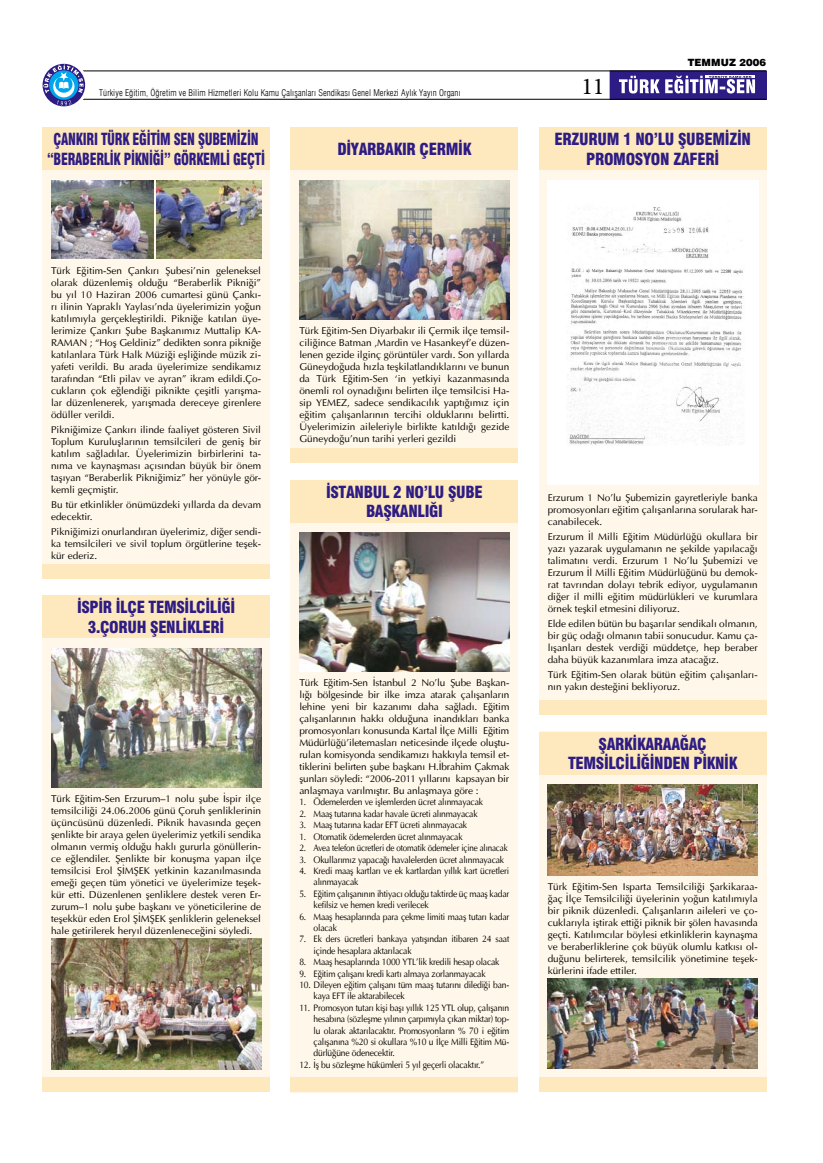
<style>
.page{position:relative;width:823px;height:1163px;background:#fff}
.page>*{position:absolute;margin:0;border:0;box-sizing:border-box;transform-origin:0 0}
.t1{font:24px "Minion Pro";color:#000}
.t2{font:900 condensed 16px/19.2px "Swiss 721 BT";letter-spacing:-.02em;color:#2e1c85;text-align:center}
.t3{font:900 condensed 16px/19.2px "Swiss 721 BT";letter-spacing:-.02em;color:#2e1c85;text-align:center;scale:.83 1}
.t4{font:10px/12px "Brittanic";color:#000;text-align:justify}
.t5{font:900 10px "Swiss 721 BT";letter-spacing:.01em;color:#000}
.t6{font:9.5px/11.4px "Brittanic";letter-spacing:-.02em;color:#000;scale:.9 1}
.t7{font:300 condensed 9px "Swiss 721 BT";letter-spacing:.01em;color:#000}
</style>
<div class="page">
<div style="left:609px;top:71px;width:156px;height:28px;background:#2e1c85"></div>
<div style="left:609px;top:70px;width:157px;height:30px;border:1px solid #2e1c85"></div>
<hr style="left:57px;top:70px;width:708px;height:1px;background:#000">
<hr style="left:57px;top:99px;width:708px;height:1px;background:#000">
<svg style="left:40px;top:61px;width:48px;height:48px"></svg>
<svg style="left:43px;top:64px;width:42px;height:42px"></svg>
<svg style="left:43px;top:64px;width:40px;height:41px"></svg>
<svg style="left:619px;top:76px;width:135px;height:17px"></svg>
<div style="left:43px;top:128px;width:226px;height:450px;background:#fff8ea"></div>
<div style="left:43px;top:128px;width:226px;height:42px;background:#fde9bd"></div>
<div style="left:43px;top:564px;width:226px;height:14px;background:#fde9bd"></div>
<img style="left:51px;top:180px;width:102px;height:79px">
<img style="left:156px;top:180px;width:105px;height:79px">
<div style="left:291px;top:128px;width:226px;height:334px;background:#fff8ea"></div>
<div style="left:291px;top:128px;width:226px;height:42px;background:#fde9bd"></div>
<div style="left:291px;top:448px;width:226px;height:14px;background:#fde9bd"></div>
<img style="left:299px;top:180px;width:210px;height:139px">
<div style="left:539px;top:128px;width:226px;height:586px;background:#fff8ea"></div>
<div style="left:539px;top:128px;width:226px;height:42px;background:#fde9bd"></div>
<div style="left:539px;top:700px;width:226px;height:14px;background:#fde9bd"></div>
<img style="left:547px;top:180px;width:210px;height:304px">
<div style="left:539px;top:731px;width:226px;height:360px;background:#fff8ea"></div>
<div style="left:539px;top:731px;width:226px;height:43px;background:#fde9bd"></div>
<div style="left:539px;top:1077px;width:226px;height:14px;background:#fde9bd"></div>
<img style="left:547px;top:784px;width:210px;height:91px">
<img style="left:547px;top:978px;width:210px;height:90px">
<div style="left:43px;top:595px;width:226px;height:496px;background:#fff8ea"></div>
<div style="left:43px;top:595px;width:226px;height:43px;background:#fde9bd"></div>
<div style="left:43px;top:1077px;width:226px;height:14px;background:#fde9bd"></div>
<img style="left:51px;top:648px;width:210px;height:139px">
<img style="left:51px;top:938px;width:210px;height:131px">
<div style="left:291px;top:480px;width:226px;height:611px;background:#fff8ea"></div>
<div style="left:291px;top:480px;width:226px;height:42px;background:#fde9bd"></div>
<div style="left:291px;top:1077px;width:226px;height:14px;background:#fde9bd"></div>
<img style="left:299px;top:533px;width:210px;height:138px">
<p class="t7" style="left:99px;top:88px;width:362px">Türkiye Eğitim, Öğretim ve Bilim Hizmetleri Kolu Kamu Çalışanları Sendikası Genel Merkezi Aylık Yayın Organı</p>
<h1 class="t1" style="left:581px;top:72px;width:25px">11</h1>
<p class="t5" style="left:687px;top:56px;width:80px">TEMMUZ 2006</p>
<h2 class="t3" style="left:47px;top:130px;width:264px">ÇANKIRI TÜRK EĞİTİM SEN ŞUBEMİZİN “BERABERLİK PİKNİĞİ” GÖRKEMLİ GEÇTİ</h2>
<h2 class="t2" style="left:337px;top:139px;width:135px">DİYARBAKIR ÇERMİK</h2>
<h2 class="t2" style="left:554px;top:130px;width:198px">ERZURUM 1 NO’LU ŞUBEMİZİN<br>PROMOSYON ZAFERİ</h2>
<p class="t4" style="left:51px;top:264px;width:211px">Türk Eğitim-Sen Çankırı Şubesi’nin geleneksel olarak düzenlemiş olduğu “Beraberlik Pikniği” bu yıl 10 Haziran 2006 cumartesi günü Çankı&shy;rı ilinin Yapraklı Yaylası’nda üyelerimizin yoğun katılımıyla gerçekleştirildi. Pikniğe katılan üye&shy;lerimize Çankırı Şube Başkanımız Muttalip KA-RAMAN ; “Hoş Geldiniz” dedikten sonra pikniğe katılanlara Türk Halk Müziği eşliğinde müzik zi&shy;yafeti verildi. Bu arada üyelerimize sendikamız tarafından “Etli pilav ve ayran” ikram edildi.Ço&shy;cukların çok eğlendiği piknikte çeşitli yarışma&shy;lar düzenlenerek, yarışmada dereceye girenlere ödüller verildi.</p>
<p class="t4" style="left:51px;top:423px;width:211px">Pikniğimize Çankırı ilinde faaliyet gösteren Sivil Toplum Kuruluşlarının temsilcileri de geniş bir katılım sağladılar. Üyelerimizin birbirlerini ta&shy;nıma ve kaynaşması açısından büyük bir önem taşıyan “Beraberlik Pikniğimiz” her yönüyle gör&shy;kemli geçmiştir.</p>
<p class="t4" style="left:51px;top:498px;width:211px">Bu tür etkinlikler önümüzdeki yıllarda da devam edecektir.</p>
<p class="t4" style="left:51px;top:525px;width:211px">Pikniğimizi onurlandıran üyelerimiz, diğer sendi&shy;ka temsilcileri ve sivil toplum örgütlerine teşek&shy;kür ederiz.</p>
<h2 class="t2" style="left:77px;top:598px;width:159px">İSPİR İLÇE TEMSİLCİLİĞİ<br>3.ÇORUH ŞENLİKLERİ</h2>
<p class="t4" style="left:51px;top:792px;width:211px">Türk Eğitim-Sen Erzurum–1 nolu şube İspir ilçe temsilciliği 24.06.2006 günü Çoruh şenliklerinin üçüncüsünü düzenledi. Piknik havasında geçen şenlikte bir araya gelen üyelerimiz yetkili sendika olmanın vermiş olduğu haklı gururla gönüllerin&shy;ce eğlendiler. Şenlikte bir konuşma yapan ilçe temsilcisi Erol ŞİMŞEK yetkinin kazanılmasında emeği geçen tüm yönetici ve üyelerimize teşek&shy;kür etti. Düzenlenen şenliklere destek veren Er&shy;zurum–1 nolu şube başkanı ve yöneticilerine de teşekkür eden Erol ŞİMŞEK şenliklerin geleneksel hale getirilerek heryıl düzenleneceğini söyledi.</p>
<p class="t4" style="left:299px;top:324px;width:211px">Türk Eğitim-Sen Diyarbakır ili Çermik ilçe temsil&shy;ciliğince Batman ,Mardin ve Hasankeyf’e düzen&shy;lenen gezide ilginç görüntüler vardı. Son yıllarda Güneydoğuda hızla teşkilatlandıklarını ve bunun da Türk Eğitim-Sen ‘in yetkiyi kazanmasında önemli rol oynadığını belirten ilçe temsilcisi Ha&shy;sip YEMEZ, sadece sendikacılık yaptığımız için eğitim çalışanlarının tercihi olduklarını belirtti.<br>Üyelerimizin aileleriyle birlikte katıldığı gezide Güneydoğu’nun tarihi yerleri gezildi</p>
<h2 class="t2" style="left:326px;top:482px;width:158px">İSTANBUL 2 NO’LU ŞUBE<br>BAŞKANLIĞI</h2>
<p class="t4" style="left:299px;top:676px;width:211px">Türk Eğitim-Sen İstanbul 2 No’lu Şube Başkan&shy;lığı bölgesinde bir ilke imza atarak çalışanların lehine yeni bir kazanımı daha sağladı. Eğitim çalışanlarının hakkı olduğuna inandıkları banka promosyonları konusunda Kartal İlçe Milli Eğitim Müdürlüğü’iletemasları neticesinde ilçede oluştu&shy;rulan komisyonda sendikamızı hakkıyla temsil et&shy;tiklerini belirten şube başkanı H.İbrahim Çakmak şunları söyledi: “2006-2011 yıllarını kapsayan bir anlaşmaya varılmıştır. Bu anlaşmaya göre :</p>
<p class="t6" style="left:299px;top:796px;width:205px">1. Ödemelerden ve işlemlerden ücret alınmayacak</p>
<p class="t6" style="left:299px;top:807px;width:199px">2. Maaş tutarına kadar havale ücreti alınmayacak</p>
<p class="t6" style="left:299px;top:819px;width:188px">3. Maaş tutarına kadar EFT ücreti alınmayacak</p>
<p class="t6" style="left:299px;top:830px;width:183px">1. Otomatik ödemelerden ücret alınmayacak</p>
<p class="t6" style="left:299px;top:841px;width:233px">2. Avea telefon ücretleri de otomatik ödemeler içine alınacak</p>
<p class="t6" style="left:299px;top:853px;width:229px">3. Okullarımız yapacağı havalelerden ücret alınmayacak</p>
<p class="t6" style="left:313px;top:864px;width:219px;text-indent:-14px">4. Kredi maaş kartları ve ek kartlardan yıllık kart ücretleri alınmayacak</p>
<p class="t6" style="left:313px;top:887px;width:219px;text-indent:-14px">5. Eğitim çalışanının ihtiyacı olduğu taktirde üç maaş kadar kefilsiz ve hemen kredi verilecek</p>
<p class="t6" style="left:313px;top:910px;width:219px;text-indent:-14px">6. Maaş hesaplarında para çekme limiti maaş tutarı kadar olacak</p>
<p class="t6" style="left:313px;top:933px;width:219px;text-indent:-14px">7. Ek ders ücretleri bankaya yatışından itibaren 24 saat içinde hesaplara aktarılacak</p>
<p class="t6" style="left:299px;top:955px;width:224px">8. Maaş hesaplarında 1000 YTL’lik kredili hesap olacak</p>
<p class="t6" style="left:299px;top:967px;width:208px">9. Eğitim çalışanı kredi kartı almaya zorlanmayacak</p>
<p class="t6" style="left:313px;top:978px;width:219px;text-indent:-14px">10. Dileyen eğitim çalışanı tüm maaş tutarını dilediği ban&shy;kaya EFT ile aktarabilecek</p>
<p class="t6" style="left:313px;top:1001px;width:219px;text-align:justify;text-indent:-14px">11. Promosyon tutarı kişi başı yıllık 125 YTL olup, çalışanın hesabına (sözleşme yılının çarpımıyla çıkan miktar) top&shy;lu olarak aktarılacaktır. Promosyonların % 70 i eğitim çalışanına %20 si okullara %10 u İlçe Milli Eğitim Mü&shy;dürlüğüne ödenecektir.</p>
<p class="t6" style="left:299px;top:1058px;width:207px">12. İş bu sözleşme hükümleri 5 yıl geçerli olacaktır.”</p>
<p class="t4" style="left:547px;top:491px;width:211px">Erzurum 1 No’lu Şubemizin gayretleriyle banka promosyonları eğitim çalışanlarına sorularak har&shy;canabilecek.</p>
<p class="t4" style="left:547px;top:530px;width:211px">Erzurum İl Milli Eğitim Müdürlüğü okullara bir yazı yazarak uygulamanın ne şekilde yapılacağı talimatını verdi. Erzurum 1 No’lu Şubemizi ve Erzurum İl Milli Eğitim Müdürlüğünü bu demok&shy;rat tavrından dolayı tebrik ediyor, uygulamanın diğer il milli eğitim müdürlükleri ve kurumlara örnek teşkil etmesini diliyoruz.</p>
<p class="t4" style="left:547px;top:617px;width:211px">Elde edilen bütün bu başarılar sendikalı olmanın, bir güç odağı olmanın tabii sonucudur. Kamu ça&shy;lışanları destek verdiği müddetçe, hep beraber daha büyük kazanımlara imza atacağız.</p>
<p class="t4" style="left:547px;top:668px;width:211px">Türk Eğitim-Sen olarak bütün eğitim çalışanları&shy;nın yakın desteğini bekliyoruz.</p>
<h2 class="t2" style="left:567px;top:734px;width:171px">ŞARKİKARAAĞAÇ<br>TEMSİLCİLİĞİNDEN PİKNİK</h2>
<p class="t4" style="left:547px;top:880px;width:211px">Türk Eğitim-Sen Isparta Temsilciliği Şarkikaraa&shy;ğaç İlçe Temsilciliği üyelerinin yoğun katılımıyla bir piknik düzenledi. Çalışanların aileleri ve ço&shy;cuklarıyla iştirak ettiği piknik bir şölen havasında geçti. Katılımcılar böylesi etkinliklerin kaynaşma ve beraberliklerine çok büyük olumlu katkısı ol&shy;duğunu belirterek, temsilcilik yönetimine teşek&shy;kürlerini ifade ettiler.</p>
</div>
